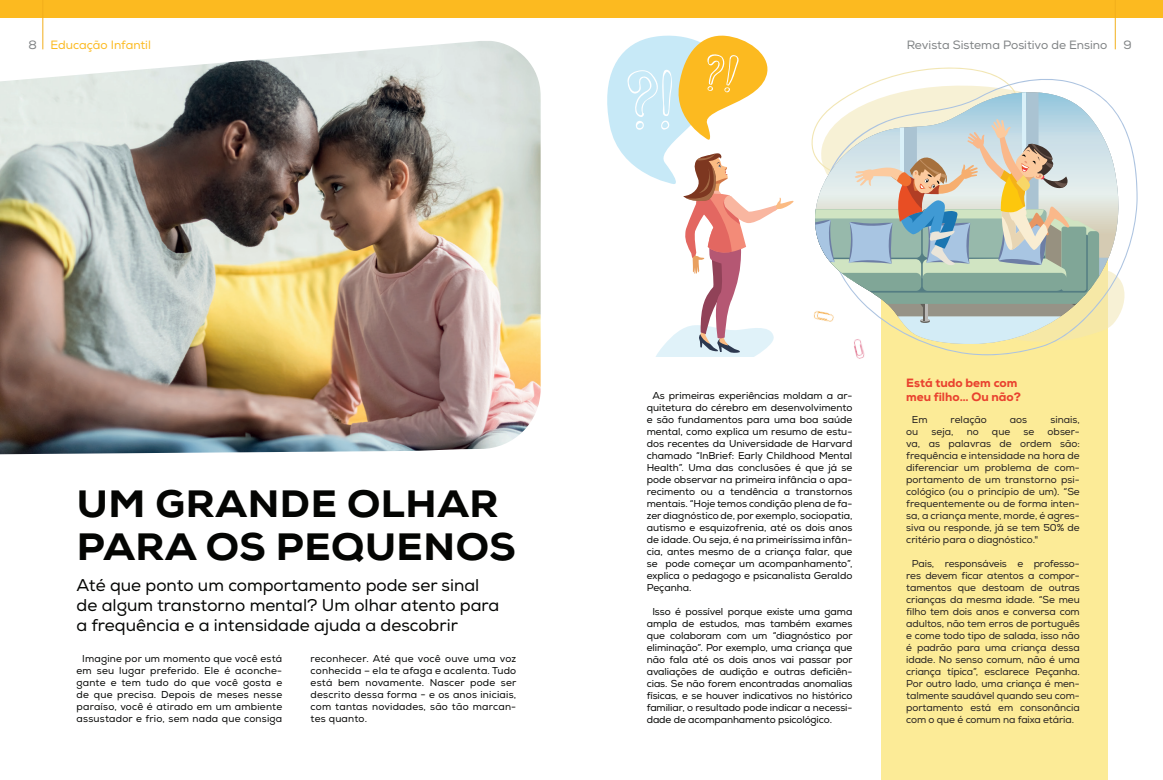
<style>
.page{position:relative;width:1163px;height:780px;background:#fff}
.page>*{position:absolute;margin:0;border:0;box-sizing:border-box;transform-origin:0 0}
.Título{font:800 38px/43px "Nexa";letter-spacing:.015em;color:#040503;scale:1.05 1}
.Gravata{font:17px/20px "Nexa";color:#040503}
.t1{font:12px "Nexa";color:#808385}
.Sub_Título{font:800 12px/14.4px "Nexa";color:#e9422f}
.Editoria{font:12px "Nexa";letter-spacing:-.005em;color:#fcba20}
.Texto{font:10px/12px "Nexa";letter-spacing:.02em;color:#040503;text-align:justify}
.Texto-2{font:10px/12px "Nexa";letter-spacing:-.01em;color:#231f20;text-align:justify}
</style>
<div class="page">
<div style="left:881px;top:204px;width:226px;height:576px;background:#fceb97"></div>
<div style="left:0;top:0;width:1162px;height:17px;background:#fcba20"></div>
<hr style="left:42px;top:0;width:1px;height:49px;background:#f2ae1b">
<hr style="left:1114px;top:0;width:1px;height:49px;background:#f2af1b">
<img style="left:0;top:41px;width:540px;height:413px">
<svg style="left:607px;top:30px;width:517px;height:326px"></svg>
<img style="left:806px;top:299px;width:66px;height:60px">
<p class="t1" style="left:28px;top:38px;width:10px">8</p>
<p class="Editoria" style="left:50px;top:38px;width:102px">Educação Infantil</p>
<p class="t1" style="left:906px;top:38px;width:202px">Revista Sistema Positivo de Ensino</p>
<p class="t1" style="left:1123px;top:38px;width:10px">9</p>
<p class="Título" style="left:77px;top:482px;width:419px">UM GRANDE OLHAR<br>PARA OS PEQUENOS</p>
<p class="Gravata" style="left:77px;top:575px;width:424px">Até que ponto um comportamento pode ser sinal de algum transtorno mental? Um olhar atento para a frequência e a intensidade ajuda a descobrir</p>
<p class="Texto" style="left:77px;top:653px;width:207px;text-align:center">Imagine por um momento que você está em seu lugar preferido. Ele é aconche&shy;gante e tem tudo do que você gosta e de que precisa. Depois de meses nesse paraíso, você é atirado em um ambiente assustador e frio, sem nada que consiga</p>
<p class="Texto" style="left:310px;top:653px;width:207px">reconhecer. Até que você ouve uma voz conhecida – ela te afaga e acalenta. Tudo está bem novamente. Nascer pode ser descrito dessa forma − e os anos iniciais, com tantas novidades, são tão marcan&shy;tes quanto.</p>
<p class="Texto" style="left:646px;top:389px;width:207px;text-indent:6px">As primeiras experiências moldam a ar&shy;quitetura do cérebro em desenvolvimento e são fundamentos para uma boa saúde mental, como explica um resumo de estu&shy;dos recentes da Universidade de Harvard chamado “InBrief: Early Childhood Mental Health”. Uma das conclusões é que já se pode observar na primeira infância o apa&shy;recimento ou a tendência a transtornos mentais. “Hoje temos condição plena de fa&shy;zer diagnóstico de, por exemplo, sociopatia, autismo e esquizofrenia, até os dois anos de idade. Ou seja, é na primeiríssima infân&shy;cia, antes mesmo de a criança falar, que se pode começar um acompanhamento”, explica o pedagogo e psicanalista Geraldo Peçanha.</p>
<p class="Texto" style="left:646px;top:605px;width:207px;text-indent:6px">Isso é possível porque existe uma gama ampla de estudos, mas também exames que colaboram com um “diagnóstico por eliminação”. Por exemplo, uma criança que não fala até os dois anos vai passar por avaliações de audição e outras deficiên&shy;cias. Se não forem encontradas anomalias físicas, e se houver indicativos no histórico familiar, o resultado pode indicar a necessi&shy;dade de acompanhamento psicológico.</p>
<p class="Sub_Título" style="left:906px;top:375px;width:116px">Está tudo bem com meu filho… Ou não?</p>
<p class="Texto-2" style="left:911px;top:414px;width:17px">Em</p>
<p class="Texto-2" style="left:950px;top:414px;width:38px">relação</p>
<p class="Texto-2" style="left:1009px;top:414px;width:19px">aos</p>
<p class="Texto-2" style="left:1050px;top:414px;width:31px">sinais,</p>
<p class="Texto-2" style="left:906px;top:426px;width:14px">ou</p>
<p class="Texto-2" style="left:931px;top:426px;width:23px">seja,</p>
<p class="Texto-2" style="left:966px;top:426px;width:14px">no</p>
<p class="Texto-2" style="left:991px;top:426px;width:20px">que</p>
<p class="Texto-2" style="left:1023px;top:426px;width:12px">se</p>
<p class="Texto-2" style="left:906px;top:426px;width:175px;text-indent:141px">obser&shy;va, as palavras de ordem são: frequência e intensidade na hora de diferenciar um problema de com&shy;portamento de um transtorno psi&shy;cológico (ou o princípio de um). “Se frequentemente ou de forma inten&shy;sa, a criança mente, morde, é agres&shy;siva ou responde, já se tem 50% de critério para o diagnóstico."</p>
<p class="Texto-2" style="left:906px;top:558px;width:175px;text-align:center">Pais, responsáveis e professo&shy;res devem ficar atentos a compor&shy;tamentos que destoam de outras crianças da mesma idade. “Se meu filho tem dois anos e conversa com adultos, não tem erros de português e come todo tipo de salada, isso não é padrão para uma criança dessa idade. No senso comum, não é uma criança típica”, esclarece Peçanha.<br>Por outro lado, uma criança é men&shy;talmente saudável quando seu com&shy;portamento está em consonância com o que é comum na faixa etária.</p>
</div>
